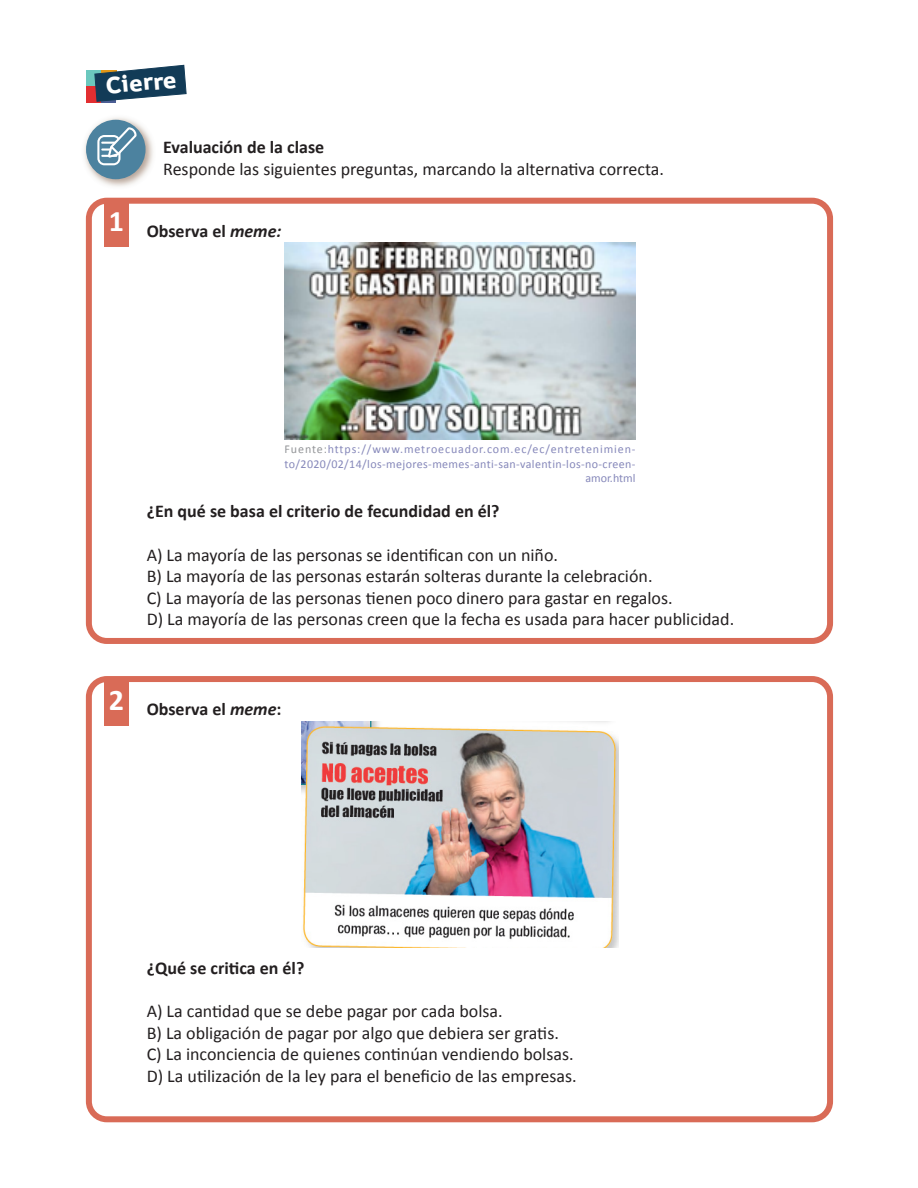
<style>
.page{position:relative;width:918px;height:1188px;background:#fff}
.page>*{position:absolute;margin:0;border:0;box-sizing:border-box;transform-origin:0 0}
.t1{font:700 30px "Calibri";color:#fff}
.t2{font:24.3px "Dignaheavy";color:#fff}
.t3{font:18px "Calibri";color:#231f20}
.t4{font:700 18px "Calibri";color:#231f20}
.t5{font:12px/14.4px "Calibri";letter-spacing:.03em;color:#8688ba;text-align:right}
.s1{font-style:italic}
.s2{color:#939598}
</style>
<div class="page">
<img style="left:84px;top:117px;width:69px;height:70px">
<div style="left:86px;top:120px;width:60px;height:59px;background:#4c829f;border-radius:50%"></div>
<svg style="left:97px;top:127px;width:40px;height:38px"></svg>
<div style="left:86px;top:198px;width:747px;height:446px;border:6px solid #d96b57;border-radius:18px"></div>
<div style="left:104px;top:199px;width:25px;height:48px;background:#d96b57"></div>
<div style="left:101px;top:87px;width:15px;height:16px;background:#4c5e94"></div>
<div style="left:86px;top:71px;width:15px;height:16px;background:#6bc8be"></div>
<div style="left:86px;top:87px;width:15px;height:16px;background:#e22e31"></div>
<svg style="left:94px;top:64px;width:93px;height:38px"></svg>
<img style="left:285px;top:243px;width:351px;height:196px">
<div style="left:86px;top:676px;width:747px;height:446px;border:6px solid #d96b57;border-radius:18px"></div>
<div style="left:104px;top:677px;width:25px;height:49px;background:#d96b57"></div>
<img style="left:302px;top:721px;width:316px;height:227px">
<p class="t2" style="left:104px;top:70px;width:73px;rotate:-5deg">Cierre</p>
<p class="t1" style="left:109px;top:200px;width:17px">1</p>
<p class="t4" style="left:163px;top:134px;width:163px">Evaluación de la clase</p>
<p class="t3" style="left:163px;top:157px;width:502px">Responde las siguientes preguntas, marcando la alternativa correcta.</p>
<p class="t4" style="left:147px;top:218px;width:136px">Observa el <span class="s1">meme:</span></p>
<p class="t5" style="left:285px;top:441px;width:353px"><span class="s2">Fuente:</span>https://www.metroecuador.com.ec/ec/entretenimien&shy;to/2020/02/14/los-mejores-memes-anti-san-valentin-los-no-creen&shy;amor.html</p>
<p class="t4" style="left:147px;top:499px;width:354px">¿En qué se basa el criterio de fecundidad en él?</p>
<p class="t3" style="left:147px;top:543px;width:413px">A) La mayoría de las personas se identifican con un niño.</p>
<p class="t3" style="left:147px;top:565px;width:507px">B) La mayoría de las personas estarán solteras durante la celebración.</p>
<p class="t3" style="left:147px;top:587px;width:527px">C) La mayoría de las personas tienen poco dinero para gastar en regalos.</p>
<p class="t3" style="left:147px;top:608px;width:589px">D) La mayoría de las personas creen que la fecha es usada para hacer publicidad.</p>
<p class="t1" style="left:109px;top:679px;width:17px">2</p>
<p class="t4" style="left:147px;top:696px;width:136px">Observa el <span class="s1">meme</span>:</p>
<p class="t4" style="left:147px;top:955px;width:159px">¿Qué se critica en él?</p>
<p class="t3" style="left:147px;top:1000px;width:358px">A) La cantidad que se debe pagar por cada bolsa.</p>
<p class="t3" style="left:147px;top:1022px;width:414px">B) La obligación de pagar por algo que debiera ser gratis.</p>
<p class="t3" style="left:147px;top:1043px;width:428px">C) La inconciencia de quienes continúan vendiendo bolsas.</p>
<p class="t3" style="left:147px;top:1065px;width:432px">D) La utilización de la ley para el beneficio de las empresas.</p>
</div>
